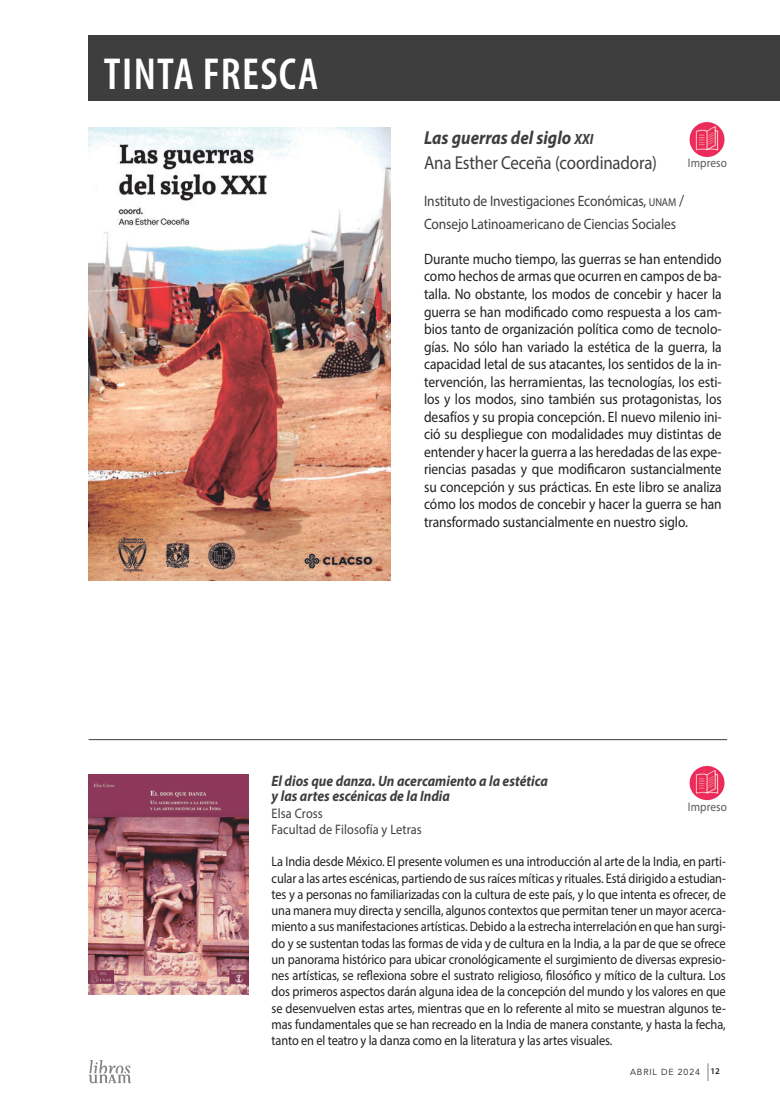
<style>
.page{position:relative;width:780px;height:1117px;background:#fff}
.page>*{position:absolute;margin:0;border:0;box-sizing:border-box;transform-origin:0 0}
.Sección{font:600 condensed 45px "Myriad Pro";letter-spacing:.03em;color:#fff}
._1_Autor_libro_desta{font:18.75px "Myriad Pro";letter-spacing:-.01em;color:#3e3e3f;scale:.9 1}
._1_Títulos_de_libros{font:italic 700 18.75px "Myriad Pro";color:#3e3e3f;scale:.9 1}
._1_Texto_interior_de{font:15px/17.5px "Myriad Pro";letter-spacing:-.005em;color:#231f20;text-align:justify;scale:.9 1}
.texto_int{font:15px/22.5px "Myriad Pro";letter-spacing:-.01em;color:#3e3e3f;scale:.9 1}
._2_Título_libro_secu{font:italic 700 15px "Myriad Pro";color:#3e3e3f;scale:.9 1}
._2_Texto_interior_se{font:13.75px/16.2px "Myriad Pro";letter-spacing:-.01em;color:#231f20;text-align:justify;scale:.9 1}
.texto_int-2{font:13.75px "Myriad Pro";letter-spacing:.01em;color:#3e3e3f;scale:.9 1}
.texto_int-3{font:12.5px "Myriad Pro";letter-spacing:.01em;color:#57585a;scale:.9 1}
.t1{font:8.75px "Avenir LT Std";letter-spacing:.1em;color:#231f20}
.s1{font-size:14.88px}
.s2{font-size:11.38px}
.s3{font-size:16.25px}
.s4{font-family:"Myriad Pro";font-weight:600}
</style>
<div class="page">
<svg style="left:89px;top:1060px;width:42px;height:23px"></svg>
<svg style="left:707px;top:1063px;width:1px;height:17px"></svg>
<img style="left:89px;top:774px;width:159px;height:219px">
<img style="left:89px;top:128px;width:301px;height:452px">
<div style="left:89px;top:35px;width:691px;height:66px;background:#3e3e3f"></div>
<img style="left:689px;top:121px;width:36px;height:37px">
<hr style="left:89px;top:739px;width:638px;height:1px;background:#3e3e3f">
<img style="left:689px;top:765px;width:36px;height:36px">
<p class="Sección" style="left:104px;top:49px;width:216px">TINTA FRESCA</p>
<p class="_1_Títulos_de_libros" style="left:424px;top:125px;width:190px">Las guerras del siglo <span class="s1">xxi</span></p>
<p class="_1_Autor_libro_desta" style="left:424px;top:151px;width:260px">Ana Esther Ceceña (coordinadora)</p>
<p class="texto_int" style="left:424px;top:190px;width:290px">Instituto de Investigaciones Económicas, <span class="s2">UNAM</span> <span class="s3">/<br></span>Consejo Latinoamericano de Ciencias Sociales</p>
<p class="_1_Texto_interior_de" style="left:424px;top:250px;width:332px">Durante mucho tiempo, las guerras se han entendido como hechos de armas que ocurren en campos de ba&shy;talla. No obstante, los modos de concebir y hacer la guerra se han modificado como respuesta a los cam&shy;bios tanto de organización política como de tecnolo&shy;gías. No sólo han variado la estética de la guerra, la capacidad letal de sus atacantes, los sentidos de la in&shy;tervención, las herramientas, las tecnologías, los esti&shy;los y los modos, sino también sus protagonistas, los desafíos y su propia concepción. El nuevo milenio ini&shy;ció su despliegue con modalidades muy distintas de entender y hacer la guerra a las heredadas de las expe&shy;riencias pasadas y que modificaron sustancialmente su concepción y sus prácticas. En este libro se analiza cómo los modos de concebir y hacer la guerra se han transformado sustancialmente en nuestro siglo.</p>
<p class="texto_int-3" style="left:687px;top:155px;width:45px">Impreso</p>
<p class="_2_Título_libro_secu" style="left:271px;top:771px;width:308px">El dios que danza. Un acercamiento a la estética</p>
<p class="_2_Título_libro_secu" style="left:271px;top:786px;width:200px">y las artes escénicas de la India</p>
<p class="texto_int-2" style="left:271px;top:804px;width:58px">Elsa Cross</p>
<p class="texto_int-2" style="left:271px;top:820px;width:168px">Facultad de Filosofía y Letras</p>
<p class="_2_Texto_interior_se" style="left:271px;top:853px;width:506px">La India desde México. El presente volumen es una introducción al arte de la India, en parti&shy;cular a las artes escénicas, partiendo de sus raíces míticas y rituales. Está dirigido a estudian&shy;tes y a personas no familiarizadas con la cultura de este país, y lo que intenta es ofrecer, de una manera muy directa y sencilla, algunos contextos que permitan tener un mayor acerca&shy;miento a sus manifestaciones artísticas. Debido a la estrecha interrelación en que han surgi&shy;do y se sustentan todas las formas de vida y de cultura en la India, a la par de que se ofrece un panorama histórico para ubicar cronológicamente el surgimiento de diversas expresio&shy;nes artísticas, se reflexiona sobre el sustrato religioso, filosófico y mítico de la cultura. Los dos primeros aspectos darán alguna idea de la concepción del mundo y los valores en que se desenvuelven estas artes, mientras que en lo referente al mito se muestran algunos te&shy;mas fundamentales que se han recreado en la India de manera constante, y hasta la fecha, tanto en el teatro y la danza como en la literatura y las artes visuales.</p>
<p class="texto_int-3" style="left:687px;top:798px;width:45px">Impreso</p>
<p class="t1" style="left:630px;top:1066px;width:91px">ABRIL DE 2024 <span class="s4">12</span></p>
</div>
